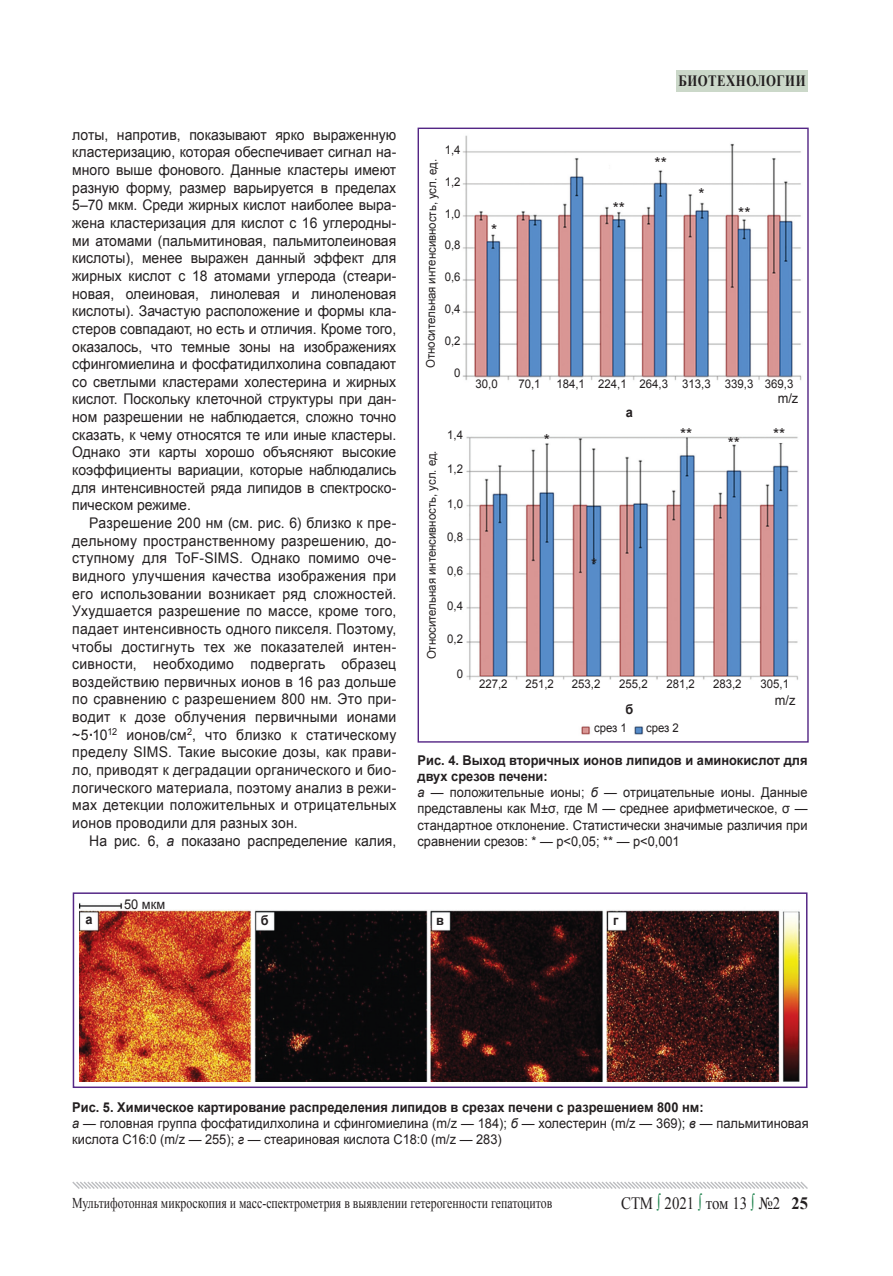
<style>
.page{position:relative;width:893px;height:1276px;background:#fff}
.page>*{position:absolute;margin:0;border:0;box-sizing:border-box;transform-origin:0 0}
.t1{font:17.4px "Times New Roman";color:#231f20;scale:.86 1}
.Jdiagr{font:16.5px "Arial";color:#231f20;scale:.95 1}
.t2{font:700 15.75px "Times New Roman";letter-spacing:.04em;color:#231f20;scale:.81 1}
.Колонтитул{font:15px "Times New Roman";color:#231f20;scale:.79 1}
.Основной_текст{font:14.7px/17.7px "Arial";color:#231f20;text-align:justify;scale:.95 1}
.Подрис_подпись{font:13.5px/16.2px "Arial";color:#231f20;scale:.95 1}
.Подрис_подпись-2{font:700 13.5px/16.2px "Arial";color:#231f20;scale:.95 1}
.Основной_текст-2{font:13.5px "Arial";color:#231f20;scale:.95 1}
.Jdiagr-2{font:13.5px "Arial";color:#231f20;scale:.95 1}
.Jdiagr-3{font:12px "Arial";color:#231f20;scale:.95 1}
.s1{font-weight:700}
.s2{font-style:italic}
.s3{color:#127c43}
</style>
<div class="page">
<svg style="left:72px;top:1181px;width:736px;height:8px"></svg>
<div style="left:676px;top:70px;width:132px;height:21px;background:#cbd8c9"></div>
<img style="left:80px;top:903px;width:720px;height:179px">
<div style="left:73px;top:892px;width:734px;height:196px;border:1px solid #542685"></div>
<img style="left:461px;top:135px;width:341px;height:600px">
<p class="Основной_текст" style="left:72px;top:126px;width:343px">лоты, напротив, показывают ярко выраженную кластеризацию, которая обеспечивает сигнал на&shy;много выше фонового. Данные кластеры имеют разную форму, размер варьируется в пределах 5–70 мкм. Среди жирных кислот наиболее выра&shy;жена кластеризация для кислот с 16 углеродны&shy;ми атомами (пальмитиновая, пальмитолеиновая кислоты), менее выражен данный эффект для жирных кислот с 18 атомами углерода (стеари&shy;новая, олеиновая, линолевая и линоленовая кислоты). Зачастую расположение и формы кла&shy;стеров совпадают, но есть и отличия. Кроме того, оказалось, что темные зоны на изображениях сфингомиелина и фосфатидилхолина совпадают со светлыми кластерами холестерина и жирных кислот. Поскольку клеточной структуры при дан&shy;ном разрешении не наблюдается, сложно точно сказать, к чему относятся те или иные кластеры.<br>Однако эти карты хорошо объясняют высокие коэффициенты вариации, которые наблюдались для интенсивностей ряда липидов в спектроско&shy;пическом режиме.</p>
<p class="Основной_текст" style="left:72px;top:514px;width:343px;text-indent:17px">Разрешение 200 нм (см. рис. 6) близко к пре&shy;дельному пространственному разрешению, до&shy;ступному для TоF-SIMS. Однако помимо оче&shy;видного улучшения качества изображения при его использовании возникает ряд сложностей.<br>Ухудшается разрешение по массе, кроме того, падает интенсивность одного пикселя. Поэтому, чтобы достигнуть тех же показателей интен&shy;сивности, необходимо подвергать образец воздействию первичных ионов в 16 раз дольше по сравнению с разрешением 800 нм. Это при&shy;водит к дозе облучения первичными ионами ~5<span class="s1">·</span>10<sup>12</sup> ионов/см<sup>2</sup>, что близко к статическому пределу SIMS. Такие высокие дозы, как прави&shy;ло, приводят к деградации органического и био&shy;логического материала, поэтому анализ в режи&shy;мах детекции положительных и отрицательных ионов проводили для разных зон.</p>
<p class="Основной_текст" style="left:89px;top:832px;width:325px">На рис. 6, <span class="s2">а</span> показано распределение калия,</p>
<p class="Jdiagr-2" style="left:124px;top:895px;width:45px">50 мкм</p>
<p class="t2" style="left:678px;top:70px;width:158px">БИОТЕХНОЛОГИИ</p>
<p class="Jdiagr-3" style="left:445px;top:142px;width:18px">1,4</p>
<p class="Jdiagr-3" style="left:445px;top:174px;width:18px">1,2</p>
<p class="Jdiagr-3" style="left:445px;top:205px;width:18px">1,0</p>
<p class="Jdiagr-3" style="left:445px;top:237px;width:18px">0,8</p>
<p class="Jdiagr-3" style="left:445px;top:269px;width:18px">0,6</p>
<p class="Jdiagr-3" style="left:445px;top:301px;width:18px">0,4</p>
<p class="Jdiagr-3" style="left:445px;top:333px;width:18px">0,2</p>
<p class="Jdiagr-3" style="left:454px;top:364px;width:8px">0</p>
<p class="Jdiagr-3" style="left:424px;top:368px;width:222px;rotate:-90deg">Относительная интенсивность, усл. ед.</p>
<p class="Jdiagr-3" style="left:424px;top:659px;width:221px;rotate:-90deg">Относительная интенсивность, усл. ед.</p>
<p class="Jdiagr-3" style="left:447px;top:427px;width:18px">1,4</p>
<p class="Jdiagr-3" style="left:447px;top:461px;width:18px">1,2</p>
<p class="Jdiagr-3" style="left:447px;top:496px;width:18px">1,0</p>
<p class="Jdiagr-3" style="left:447px;top:529px;width:18px">0,8</p>
<p class="Jdiagr-3" style="left:447px;top:563px;width:18px">0,6</p>
<p class="Jdiagr-3" style="left:447px;top:598px;width:18px">0,4</p>
<p class="Jdiagr-3" style="left:447px;top:631px;width:18px">0,2</p>
<p class="Jdiagr-3" style="left:457px;top:665px;width:8px">0</p>
<p class="Jdiagr" style="left:491px;top:220px;width:8px">*</p>
<p class="Jdiagr" style="left:613px;top:197px;width:14px">**</p>
<p class="Jdiagr" style="left:655px;top:153px;width:14px">**</p>
<p class="Jdiagr" style="left:698px;top:184px;width:8px">*</p>
<p class="Jdiagr" style="left:738px;top:202px;width:14px">**</p>
<p class="Jdiagr-3" style="left:476px;top:376px;width:25px">30,0</p>
<p class="Jdiagr-3" style="left:518px;top:376px;width:25px">70,1</p>
<p class="Jdiagr-3" style="left:556px;top:376px;width:251px">184,1 224,1 264,3 313,3 339,3 369,3</p>
<p class="Jdiagr" style="left:544px;top:429px;width:8px">*</p>
<p class="Подрис_подпись-2" style="left:626px;top:405px;width:9px">а</p>
<p class="Jdiagr" style="left:591px;top:554px;width:8px">*</p>
<p class="Jdiagr" style="left:680px;top:423px;width:14px">**</p>
<p class="Jdiagr" style="left:728px;top:432px;width:14px">**</p>
<p class="Основной_текст-2" style="left:778px;top:389px;width:23px">m/z</p>
<p class="Jdiagr" style="left:773px;top:424px;width:14px">**</p>
<p class="Jdiagr-3" style="left:479px;top:676px;width:32px">227,2</p>
<p class="Jdiagr-3" style="left:525px;top:676px;width:32px">251,2</p>
<p class="Jdiagr-3" style="left:572px;top:676px;width:32px">253,2</p>
<p class="Jdiagr-3" style="left:619px;top:676px;width:32px">255,2</p>
<p class="Jdiagr-3" style="left:666px;top:676px;width:32px">281,2</p>
<p class="Jdiagr-3" style="left:713px;top:676px;width:32px">283,2</p>
<p class="Jdiagr-3" style="left:761px;top:676px;width:32px">305,1</p>
<p class="Jdiagr-3" style="left:594px;top:720px;width:36px">срез 1</p>
<p class="Jdiagr-3" style="left:646px;top:720px;width:36px">срез 2</p>
<p class="Основной_текст-2" style="left:775px;top:691px;width:23px">m/z</p>
<p class="Подрис_подпись-2" style="left:625px;top:702px;width:10px">б</p>
<p class="Подрис_подпись-2" style="left:418px;top:752px;width:412px">Рис. 4. Выход вторичных ионов липидов и аминокислот для двух срезов печени:</p>
<p class="Подрис_подпись" style="left:418px;top:784px;width:412px;text-align:justify"><span class="s2">а</span> — положительные ионы; <span class="s2">б</span> — отрицательные ионы. Данные представлены как М±σ, где М — среднее арифметическое, σ — стандартное отклонение. Статистически значимые различия при сравнении срезов: * — p&lt;0,05; ** — p&lt;0,001</p>
<p class="Подрис_подпись-2" style="left:86px;top:911px;width:9px">а</p>
<p class="Подрис_подпись-2" style="left:261px;top:912px;width:10px">б</p>
<p class="Подрис_подпись-2" style="left:436px;top:912px;width:10px">в</p>
<p class="Подрис_подпись-2" style="left:613px;top:912px;width:7px">г</p>
<p class="Подрис_подпись-2" style="left:72px;top:1099px;width:666px">Рис. 5. Химическое картирование распределения липидов в срезах печени с разрешением 800 нм:</p>
<p class="Подрис_подпись" style="left:72px;top:1115px;width:777px"><span class="s2">а</span> — головная группа фосфатидилхолина и сфингомиелина (m/z — 184); <span class="s2">б</span> — холестерин (m/z — 369); <span class="s2">в</span> — пальмитиновая кислота C16:0 (m/z — 255); <span class="s2">г</span> — стеариновая кислота C18:0 (m/z — 283)</p>
<p class="Колонтитул" style="left:72px;top:1192px;width:609px">Мультифотонная микроскопия и масс-спектрометрия в выявлении гетерогенности гепатоцитов</p>
<p class="t1" style="left:621px;top:1191px;width:219px">СТМ <span class="s3">∫</span> 2021 <span class="s3">∫</span> том 13 <span class="s3">∫</span> №2 <span class="s1">25</span></p>
</div>
